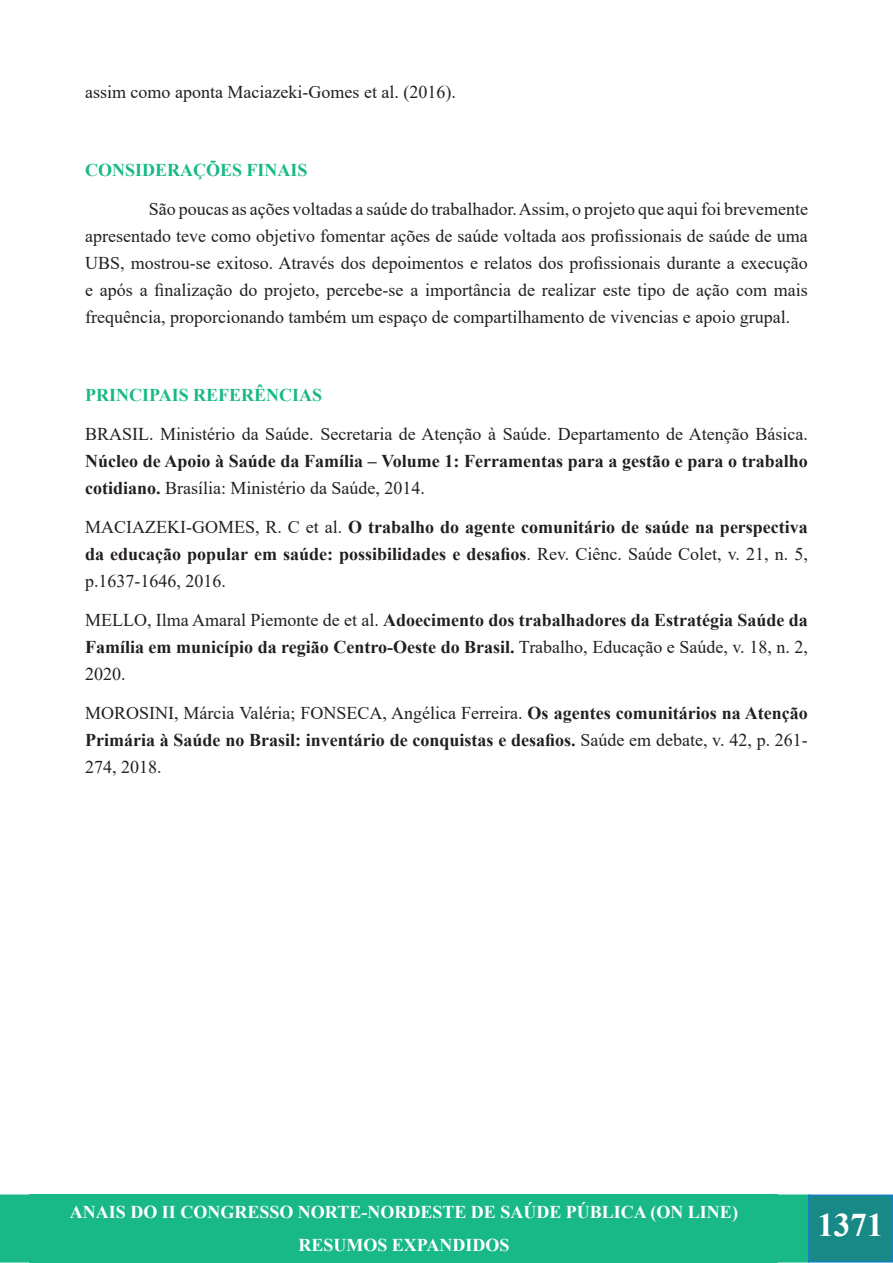
<style>
.page{position:relative;width:893px;height:1263px;background:#fff}
.page>*{position:absolute;margin:0;border:0;box-sizing:border-box;transform-origin:0 0}
.t1{font:700 33px "Times New Roman";color:#fff}
.t2{font:18px/27px "Times New Roman";color:#231f20;text-align:justify}
.t3{font:700 18px/27px "Times New Roman";color:#231f20;text-align:justify}
.t4{font:700 18px/33px "Times New Roman";color:#fff;text-align:center}
.Heading_1{font:700 18px "Times New Roman";color:#18b987}
.s1{font-weight:700}
.s2{font-weight:400}
</style>
<div class="page">
<div style="left:0;top:1194px;width:808px;height:68px;background:#18b987"></div>
<div style="left:809px;top:1195px;width:83px;height:67px;background:#188987"></div>
<div style="left:808px;top:1194px;width:85px;height:68px;border:2px solid #167ec4"></div>
<div style="left:30px;top:1194px;width:748px;height:68px;background:#18b987"></div>
<p class="t2" style="left:85px;top:77px;width:372px">assim como aponta Maciazeki-Gomes et al. (2016).</p>
<p class="Heading_1" style="left:85px;top:157px;width:224px">CONSIDERAÇÕES FINAIS</p>
<p class="t2" style="left:85px;top:194px;width:724px;text-indent:64px">São poucas as ações voltadas a saúde do trabalhador. Assim, o projeto que aqui foi brevemente apresentado teve como objetivo fomentar ações de saúde voltada aos profissionais de saúde de uma UBS, mostrou-se exitoso. Através dos depoimentos e relatos dos profissionais durante a execução e após a finalização do projeto, percebe-se a importância de realizar este tipo de ação com mais frequência, proporcionando também um espaço de compartilhamento de vivencias e apoio grupal.</p>
<p class="Heading_1" style="left:85px;top:382px;width:239px">PRINCIPAIS REFERÊNCIAS</p>
<p class="t2" style="left:85px;top:419px;width:724px">BRASIL. Ministério da Saúde. Secretaria de Atenção à Saúde. Departamento de Atenção Básica.<br><span class="s1">Núcleo de Apoio à Saúde da Família – Volume 1: Ferramentas para a gestão e para o trabalho cotidiano.</span> Brasília: Ministério da Saúde, 2014.</p>
<p class="t3" style="left:85px;top:512px;width:724px"><span class="s2">MACIAZEKI-GOMES, R. C et al.</span> O trabalho do agente comunitário de saúde na perspectiva da educação popular em saúde: possibilidades e desafios<span class="s2">. Rev. Ciênc. Saúde Colet, v. 21, n. 5, p.1637-1646, 2016.</span></p>
<p class="t3" style="left:85px;top:605px;width:724px"><span class="s2">MELLO, Ilma Amaral Piemonte de et al.</span> Adoecimento dos trabalhadores da Estratégia Saúde da Família em município da região Centro-Oeste do Brasil. <span class="s2">Trabalho, Educação e Saúde, v. 18, n. 2, 2020.</span></p>
<p class="t3" style="left:85px;top:698px;width:724px"><span class="s2">MOROSINI, Márcia Valéria; FONSECA, Angélica Ferreira.</span> Os agentes comunitários na Atenção Primária à Saúde no Brasil: inventário de conquistas e desafios. <span class="s2">Saúde em debate, v. 42, p. 261- 274, 2018.</span></p>
<p class="t4" style="left:70px;top:1195px;width:669px">ANAIS DO II CONGRESSO NORTE-NORDESTE DE SAÚDE PÚBLICA (ON LINE)<br>RESUMOS EXPANDIDOS</p>
<h1 class="t1" style="left:817px;top:1201px;width:67px">1371</h1>
</div>
